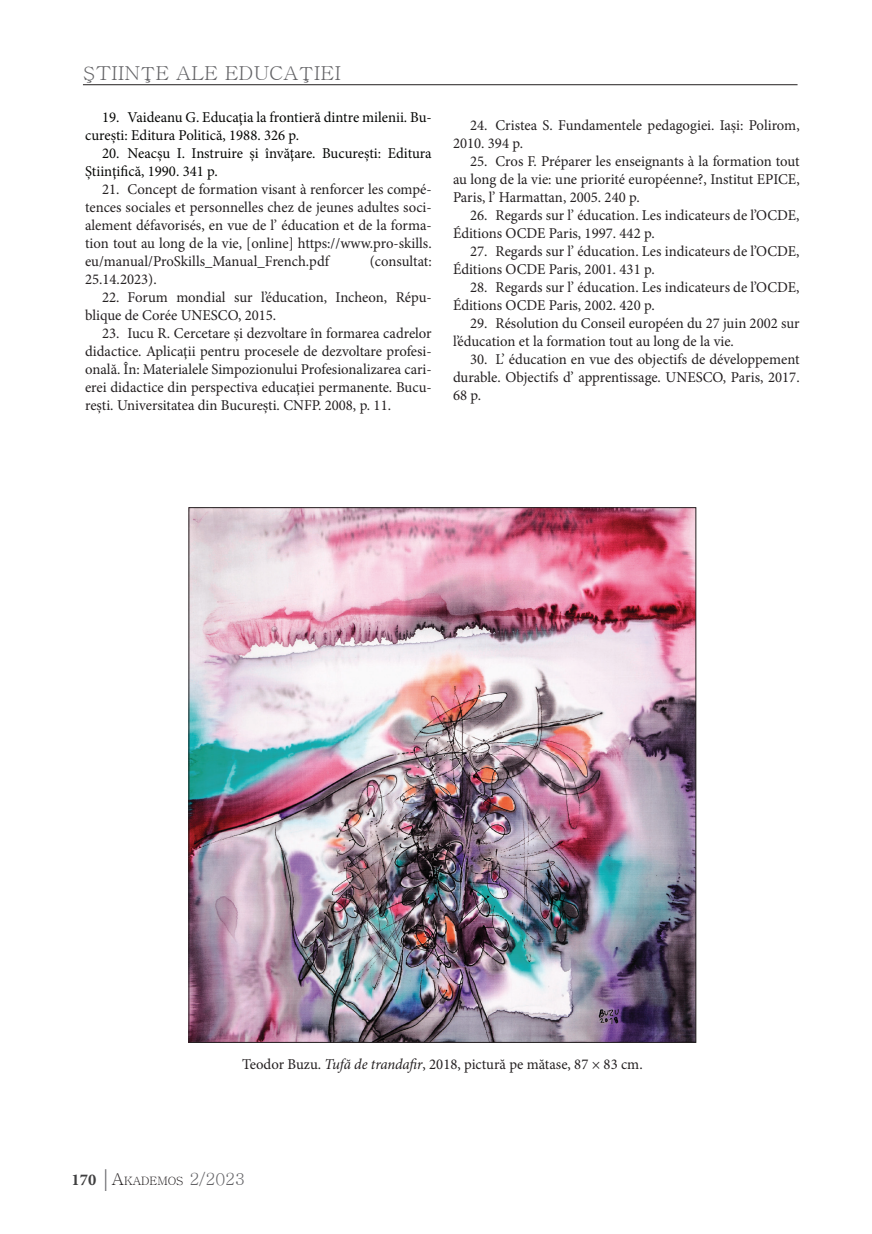
<style>
.page{position:relative;width:872px;height:1234px;background:#fff}
.page>*{position:absolute;margin:0;border:0;box-sizing:border-box;transform-origin:0 0}
.t1{font:19.2px "Batang";color:#636366;scale:1.06 1}
.t2{font:15px/18px "Minion Pro";color:#231f20}
.t3{font:15px/18px "Minion Pro";color:#040503}
.t4{font:11.55px "Batang";color:#231f20}
.s1{font-style:italic}
.s2{font-family:"Minion Pro";font-weight:700;font-size:16.5px;color:#3e3e3f}
.s3{font-family:"Garamond";font-size:24px;color:#636366}
.s4{font-size:16.5px}
.s5{font-size:16.5px;color:#636366}
</style>
<div class="page">
<hr style="left:83px;top:84px;width:714px;height:1px;background:#231f20">
<img style="left:191px;top:509px;width:503px;height:531px">
<p class="t1" style="left:83px;top:64px;width:245px">ŞTIINŢE ALE EDUCAŢIEI</p>
<p class="t3" style="left:85px;top:108px;width:348px;text-indent:17px">19. Vaideanu G. Educaţia la frontieră dintre milenii. Bu&shy;cureşti: Editura Politică, 1988. 326 p.</p>
<p class="t3" style="left:85px;top:144px;width:348px;text-indent:17px">20. Neacşu I. Instruire şi învăţare. Bucureşti: Editura<br>Ştiinţifică, 1990. 341 p.</p>
<p class="t2" style="left:85px;top:180px;width:348px;text-align:justify;text-indent:17px">21. Concept de formation visant à renforcer les compé&shy;tences sociales et personnelles chez de jeunes adultes soci&shy;alement défavorisés, en vue de l’ éducation et de la forma&shy;tion tout au long de la vie, [online] https://www.pro-skills. eu/manual/ProSkills_Manual_French.pdf</p>
<p class="t2" style="left:370px;top:252px;width:63px">(consultat:</p>
<p class="t2" style="left:85px;top:270px;width:73px">25.14.2023).</p>
<p class="t2" style="left:85px;top:288px;width:348px;text-indent:17px">22. Forum mondial sur l’éducation, Incheon, Répu&shy;blique de Corée UNESCO, 2015.</p>
<p class="t2" style="left:85px;top:324px;width:348px;text-align:justify;text-indent:17px">23. Iucu R. Cercetare şi dezvoltare în formarea cadrelor didactice. Aplicaţii pentru procesele de dezvoltare profesi&shy;onală. În: Materialele Simpozionului Profesionalizarea cari&shy;erei didactice din perspectiva educaţiei permanente. Bucu&shy;rești. Universitatea din București. CNFP. 2008, p. 11.</p>
<p class="t2" style="left:453px;top:116px;width:348px;text-indent:17px">24. Cristea S. Fundamentele pedagogiei. Iași: Polirom,<br>2010. 394 p.</p>
<p class="t2" style="left:453px;top:152px;width:348px;text-align:justify;text-indent:17px">25. Cros F. Préparer les enseignants à la formation tout au long de la vie: une priorité européenne?, Institut EPICE, Paris, l’ Harmattan, 2005. 240 p.</p>
<p class="t2" style="left:453px;top:206px;width:348px;text-indent:17px">26. Regards sur l’ éducation. Les indicateurs de l’OCDE,<br>Éditions OCDE Paris, 1997. 442 p.</p>
<p class="t2" style="left:453px;top:242px;width:348px;text-indent:17px">27. Regards sur l’ éducation. Les indicateurs de l’OCDE,<br>Éditions OCDE Paris, 2001. 431 p.</p>
<p class="t2" style="left:453px;top:278px;width:348px;text-indent:17px">28. Regards sur l’ éducation. Les indicateurs de l’OCDE,<br>Éditions OCDE Paris, 2002. 420 p.</p>
<p class="t2" style="left:453px;top:314px;width:348px;text-indent:17px">29. Résolution du Conseil européen du 27 juin 2002 sur l’éducation et la formation tout au long de la vie.</p>
<p class="t2" style="left:453px;top:350px;width:348px;text-align:justify;text-indent:17px">30. L’ éducation en vue des objectifs de développement durable. Objectifs d’ apprentissage. UNESCO, Paris, 2017.<br>68 p.</p>
<p class="t2" style="left:242px;top:1055px;width:402px">Teodor Buzu. <span class="s1">Tufă de trandafir</span>, 2018, pictură pe mătase, 87 × 83 cm.</p>
<p class="t4" style="left:72px;top:1175px;width:175px"><span class="s2">170</span> <span class="s3">|</span><span class="s4">A</span>KADEMOS <span class="s5">2/2023</span></p>
</div>
